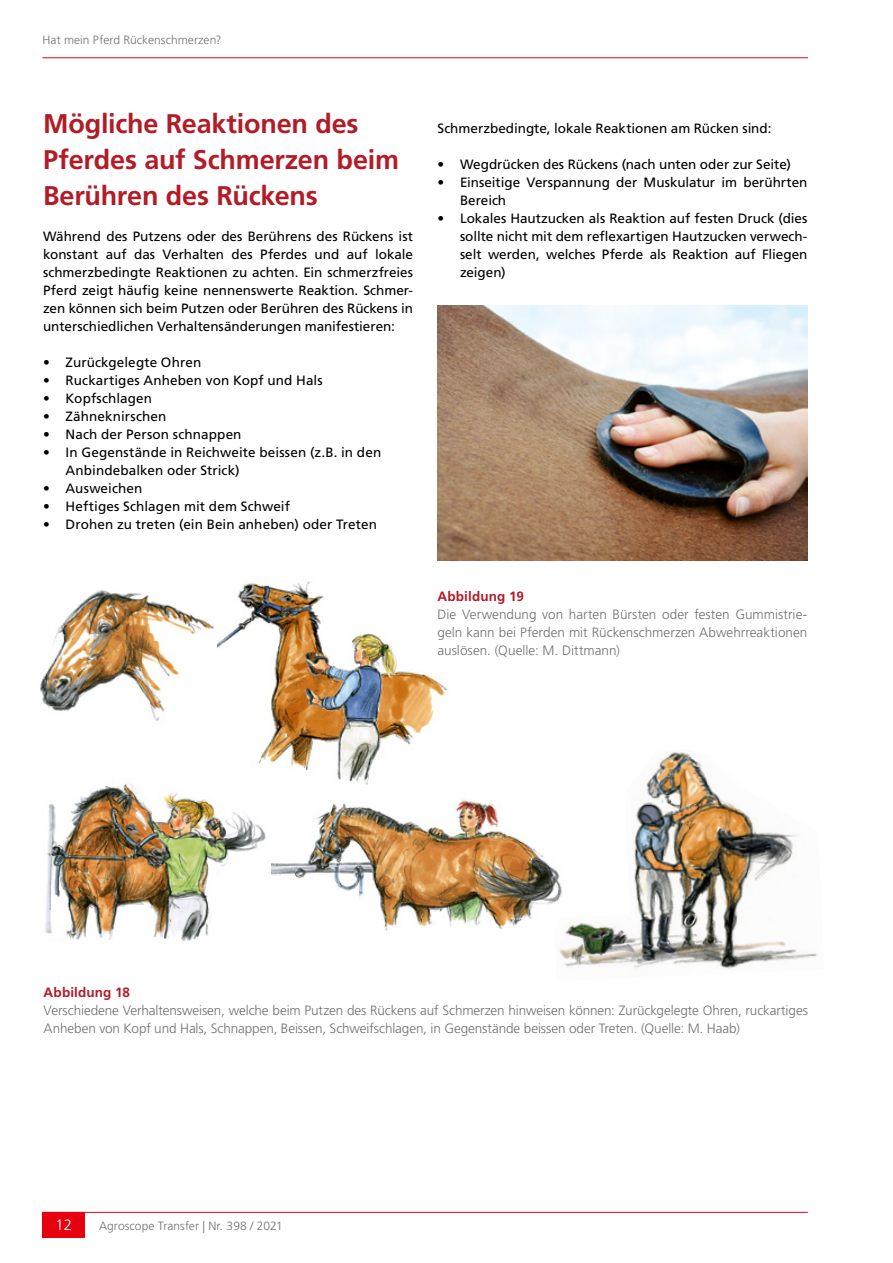
<style>
.page{position:relative;width:893px;height:1263px;background:#fff}
.page>*{position:absolute;margin:0;border:0;box-sizing:border-box;transform-origin:0 0}
.t1{font:700 27px/36px "Frutiger LT Std";letter-spacing:-.01em;color:#b21c27}
.t2{font:300 15px "Frutiger LT Std";color:#fff}
.t3{font:13.5px/18px "Frutiger";letter-spacing:.005em;color:#000;text-align:justify}
.t4{font:300 13.5px/18px "Frutiger LT Std";letter-spacing:-.005em;color:#6f7070}
.t5{font:700 13.5px "Frutiger LT Std";letter-spacing:.01em;color:#b21c27}
.t6{font:300 12px "Frutiger LT Std";letter-spacing:.005em;color:#6f7070}
</style>
<div class="page">
<hr style="left:42px;top:1212px;width:766px;height:1px;background:#e7000e">
<div style="left:43px;top:1212px;width:42px;height:25px;background:#e7000e"></div>
<hr style="left:43px;top:57px;width:765px;height:1px;background:#e7000e">
<img style="left:217px;top:581px;width:230px;height:204px">
<img style="left:39px;top:590px;width:176px;height:131px">
<img style="left:271px;top:799px;width:283px;height:132px">
<img style="left:45px;top:771px;width:225px;height:170px">
<img style="left:554px;top:752px;width:263px;height:217px">
<img style="left:437px;top:306px;width:370px;height:254px">
<p class="t6" style="left:43px;top:33px;width:181px">Hat mein Pferd Rückenschmerzen?</p>
<h1 class="t1" style="left:43px;top:105px;width:357px">Mögliche Reaktionen des<br>Pferdes auf Schmerzen beim<br>Berühren des Rückens</h1>
<p class="t3" style="left:43px;top:227px;width:371px">Während des Putzens oder des Berührens des Rückens ist konstant auf das Verhalten des Pferdes und auf lokale schmerzbedingte Reaktionen zu achten. Ein schmerzfreies Pferd zeigt häufig keine nennenswerte Reaktion. Schmer&shy;zen können sich beim Putzen oder Berühren des Rückens in unterschiedlichen Verhaltensänderungen manifestieren:</p>
<p class="t3" style="left:43px;top:353px;width:160px">• Zurückgelegte Ohren</p>
<p class="t3" style="left:43px;top:371px;width:281px">• Ruckartiges Anheben von Kopf und Hals</p>
<p class="t3" style="left:43px;top:389px;width:111px">• Kopfschlagen</p>
<p class="t3" style="left:43px;top:407px;width:125px">• Zähneknirschen</p>
<p class="t3" style="left:43px;top:425px;width:200px">• Nach der Person schnappen</p>
<p class="t3" style="left:66px;top:443px;width:317px;text-indent:-23px">• In Gegenstände in Reichweite beissen (z.B. in den<br>Anbindebalken oder Strick)</p>
<p class="t3" style="left:43px;top:479px;width:101px">• Ausweichen</p>
<p class="t3" style="left:43px;top:497px;width:248px">• Heftiges Schlagen mit dem Schweif</p>
<p class="t3" style="left:43px;top:515px;width:336px">• Drohen zu treten (ein Bein anheben) oder Treten</p>
<p class="t3" style="left:437px;top:119px;width:335px">Schmerzbedingte, lokale Reaktionen am Rücken sind:</p>
<p class="t3" style="left:437px;top:155px;width:355px">• Wegdrücken des Rückens (nach unten oder zur Seite)</p>
<p class="t3" style="left:460px;top:173px;width:349px;text-indent:-23px">• Einseitige Verspannung der Muskulatur im berührten<br>Bereich</p>
<p class="t3" style="left:460px;top:209px;width:349px;text-indent:-23px">• Lokales Hautzucken als Reaktion auf festen Druck (dies sollte nicht mit dem reflexartigen Hautzucken verwech&shy;selt werden, welches Pferde als Reaktion auf Fliegen zeigen)</p>
<p class="t5" style="left:437px;top:588px;width:88px">Abbildung 19</p>
<p class="t4" style="left:437px;top:605px;width:371px;text-align:justify">Die Verwendung von harten Bürsten oder festen Gummistrie&shy;geln kann bei Pferden mit Rückenschmerzen Abwehrreaktionen auslösen. (Quelle: M. Dittmann)</p>
<p class="t5" style="left:44px;top:984px;width:88px">Abbildung 18</p>
<p class="t4" style="left:44px;top:1001px;width:766px">Verschiedene Verhaltensweisen, welche beim Putzen des Rückens auf Schmerzen hinweisen können: Zurückgelegte Ohren, ruckartiges<br>Anheben von Kopf und Hals, Schnappen, Beissen, Schweifschlagen, in Gegenstände beissen oder Treten. (Quelle: M. Haab)</p>
<p class="t2" style="left:55px;top:1216px;width:18px">12</p>
<p class="t6" style="left:99px;top:1219px;width:185px">Agroscope Transfer | Nr. 398 / 2021</p>
</div>
